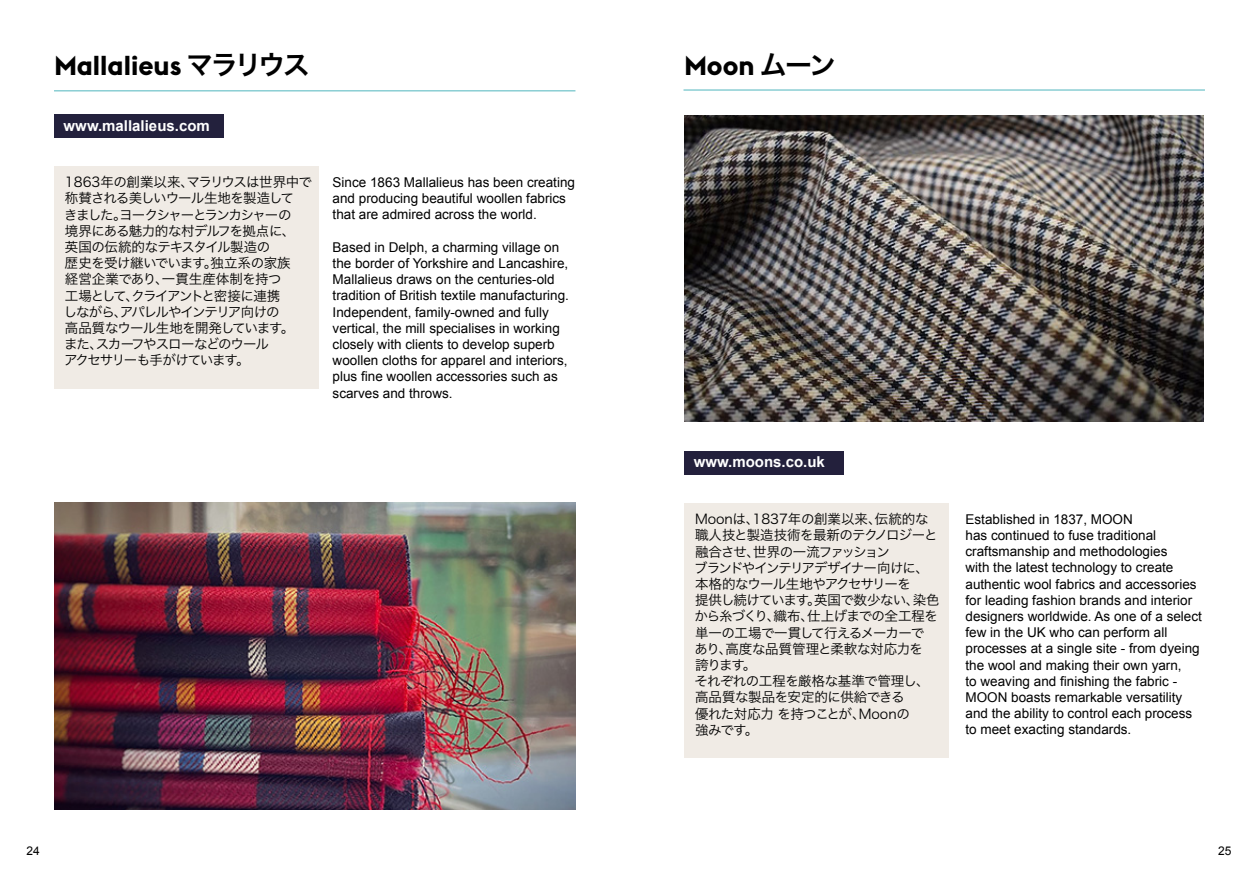
<style>
.page{position:relative;width:1259px;height:893px;background:#fff}
.page>*{position:absolute;margin:0;border:0;box-sizing:border-box;transform-origin:0 0}
.t1{font:700 27px "Euclid Flex";color:#000}
.t2{font:700 15px "Arial";color:#fff}
.t3{font:13.5px/16.2px "Arial";color:#000}
.t4{font:13.5px/16.2px "Hira Kaku Pro W3";letter-spacing:-.055em;color:#000}
.t5{font:12px "Arial";color:#000}
.s1{font-family:"Hira Kaku Pro W6";font-weight:400}
</style>
<div class="page">
<div style="left:54px;top:166px;width:265px;height:222px;background:#f0ebe5"></div>
<hr style="left:54px;top:90px;width:521px;height:2px;background:#8aced3">
<div style="left:54px;top:114px;width:169px;height:24px;background:#23213d"></div>
<img style="left:55px;top:503px;width:520px;height:306px">
<img style="left:684px;top:115px;width:519px;height:307px">
<div style="left:684px;top:503px;width:264px;height:254px;background:#f0ebe5"></div>
<hr style="left:683px;top:89px;width:522px;height:2px;background:#8aced3">
<div style="left:684px;top:451px;width:159px;height:24px;background:#23203c"></div>
<h1 class="t1" style="left:54px;top:50px;width:257px">Mallalieus <span class="s1">マラリウス</span></h1>
<p class="t2" style="left:64px;top:116px;width:148px">www.mallalieus.com</p>
<p class="t4" style="left:64px;top:173px;width:250px">1863年の創業以来、マラリウスは世界中で称賛される美しいウール生地を製造して<br>きました。ヨークシャーとランカシャーの<br>境界にある魅力的な村デルフを拠点に、<br>英国の伝統的なテキスタイル製造の<br>歴史を受け継いでいます。独立系の家族<br>経営企業であり、一貫生産体制を持つ<br>工場として、クライアントと密接に連携<br>しながら、アパレルやインテリア向けの<br>高品質なウール生地を開発しています。<br>また、スカーフやスローなどのウール<br>アクセサリーも手がけています。</p>
<p class="t3" style="left:333px;top:174px;width:244px">Since 1863 Mallalieus has been creating and producing beautiful woollen fabrics that are admired across the world.</p>
<p class="t3" style="left:333px;top:239px;width:238px">Based in Delph, a charming village on the border of Yorkshire and Lancashire, Mallalieus draws on the centuries-old tradition of British textile manufacturing.<br>Independent, family-owned and fully vertical, the mill specialises in working closely with clients to develop superb woollen cloths for apparel and interiors, plus fine woollen accessories such as scarves and throws.</p>
<p class="t5" style="left:26px;top:843px;width:15px">24</p>
<h1 class="t1" style="left:684px;top:50px;width:154px">Moon <span class="s1">ムーン</span></h1>
<p class="t2" style="left:693px;top:452px;width:133px">www.moons.co.uk</p>
<p class="t4" style="left:694px;top:510px;width:247px">Moonは、1837年の創業以来、伝統的な職人技と製造技術を最新のテクノロジーと融合させ、世界の一流ファッション<br>ブランドやインテリアデザイナー向けに、本格的なウール生地やアクセサリーを<br>提供し続けています。英国で数少ない、染色から糸づくり、織布、仕上げまでの全工程を単一の工場で一貫して行えるメーカーであり、高度な品質管理と柔軟な対応力を<br>誇ります。<br>それぞれの工程を厳格な基準で管理し、高品質な製品を安定的に供給できる<br>優れた対応力 を持つことが、Moonの<br>強みです。</p>
<p class="t3" style="left:965px;top:511px;width:238px">Established in 1837, MOON<br>has continued to fuse traditional craftsmanship and methodologies<br>with the latest technology to create authentic wool fabrics and accessories for leading fashion brands and interior designers worldwide. As one of a select few in the UK who can perform all processes at a single site - from dyeing the wool and making their own yarn,<br>to weaving and finishing the fabric - MOON boasts remarkable versatility and the ability to control each process to meet exacting standards.</p>
<p class="t5" style="left:1218px;top:843px;width:15px">25</p>
</div>
